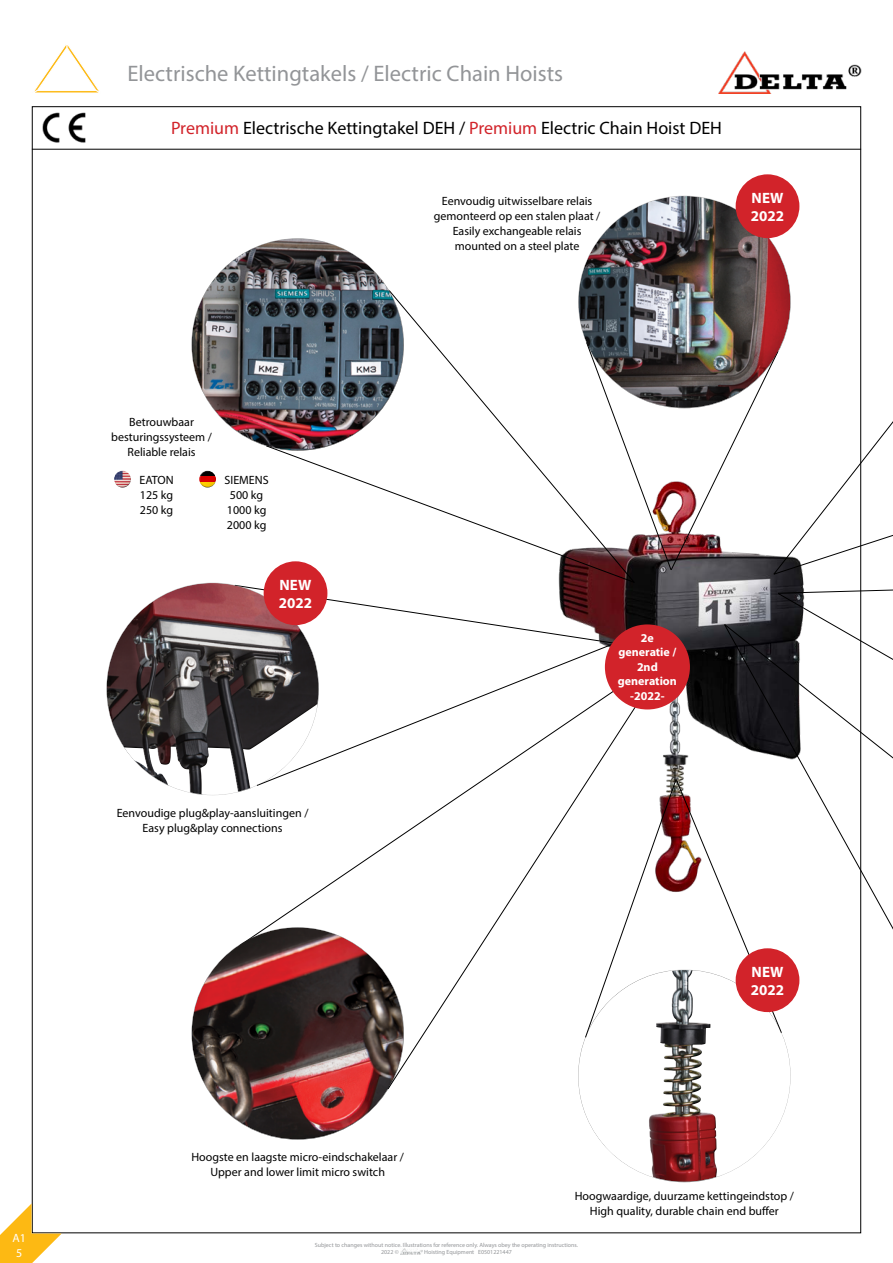
<style>
.page{position:relative;width:893px;height:1263px;background:#fff}
.page>*{position:absolute;margin:0;border:0;box-sizing:border-box;transform-origin:0 0}
.t1{font:22.5px "Myriad Pro";color:#939598}
.t2{font:18px "Myriad Pro";color:#000}
.t3{font:700 15px/18px "Myriad Pro";color:#fff}
.t4{font:12px/15px "Myriad Pro";color:#000;text-align:center}
.t5{font:700 12px/14.4px "Myriad Pro";color:#fff;text-align:center}
.t6{font:12px/14.4px "Myriad Pro";color:#fff;text-align:center}
.t7{font:6px/7.2px "Myriad Pro";color:#939598}
.s1{color:#d2232a}
</style>
<div class="page">
<img style="left:43px;top:106px;width:42px;height:43px">
<hr style="left:32px;top:149px;width:829px;height:1px;background:#000">
<svg style="left:34px;top:45px;width:65px;height:48px"></svg>
<img style="left:718px;top:51px;width:143px;height:42px">
<svg style="left:266px;top:451px;width:123px;height:131px"></svg>
<svg style="left:389px;top:308px;width:246px;height:274px"></svg>
<svg style="left:269px;top:582px;width:624px;height:456px"></svg>
<svg style="left:586px;top:298px;width:307px;height:277px"></svg>
<svg style="left:724px;top:951px;width:169px;height:120px"></svg>
<svg style="left:724px;top:624px;width:169px;height:327px"></svg>
<svg style="left:0;top:1203px;width:62px;height:60px"></svg>
<img style="left:401px;top:1248px;width:21px;height:6px">
<div style="left:577px;top:970px;width:215px;height:212px;background:#000;opacity:.75"></div>
<div style="left:106px;top:581px;width:214px;height:214px;background:#fff;opacity:.75"></div>
<div style="left:106px;top:618px;width:214px;height:177px;background:#000;opacity:.75"></div>
<div style="left:191px;top:926px;width:214px;height:149px;background:#fff;opacity:.75"></div>
<div style="left:191px;top:962px;width:214px;height:178px;background:#000;opacity:.75"></div>
<div style="left:264px;top:561px;width:63px;height:64px;background:#d2232a;border-radius:50%"></div>
<div style="left:736px;top:948px;width:63px;height:64px;background:#d2232a;border-radius:50%"></div>
<div style="left:577px;top:194px;width:215px;height:149px;background:#fff;opacity:.75"></div>
<div style="left:577px;top:231px;width:215px;height:177px;background:#000;opacity:.75"></div>
<div style="left:736px;top:174px;width:63px;height:64px;background:#d2232a;border-radius:50%"></div>
<div style="left:191px;top:237px;width:214px;height:149px;background:#fff;opacity:.75"></div>
<div style="left:191px;top:274px;width:214px;height:177px;background:#000;opacity:.75"></div>
<div style="left:198px;top:470px;width:19px;height:12px;background:#fff;opacity:.75"></div>
<div style="left:198px;top:473px;width:19px;height:15px;background:#000;opacity:.75"></div>
<div style="left:113px;top:470px;width:19px;height:12px;background:#fff;opacity:.75"></div>
<div style="left:113px;top:473px;width:19px;height:15px;background:#000;opacity:.75"></div>
<div style="left:605px;top:624px;width:85px;height:85px;background:#d2232a;border-radius:50%"></div>
<h1 class="t1" style="left:128px;top:59px;width:437px">Electrische Kettingtakels / Electric Chain Hoists</h1>
<h2 class="t2" style="left:171px;top:117px;width:552px"><span class="s1">Premium</span> Electrische Kettingtakel DEH / <span class="s1">Premium</span> Electric Chain Hoist DEH</h2>
<p class="t4" style="left:434px;top:193px;width:168px">Eenvoudig uitwisselbare relais gemonteerd op een stalen plaat /<br>Easily exchangeable relais mounted on a steel plate</p>
<p class="t3" style="left:751px;top:188px;width:35px">NEW<br>2022</p>
<p class="t4" style="left:111px;top:414px;width:102px">Betrouwbaar besturingssysteem /<br>Reliable relais</p>
<p class="t4" style="left:140px;top:472px;width:36px;text-align:justify">EATON 125 kg 250 kg</p>
<p class="t4" style="left:225px;top:472px;width:46px;text-align:left">SIEMENS<br>500 kg<br>1000 kg<br>2000 kg</p>
<p class="t3" style="left:279px;top:575px;width:35px">NEW<br>2022</p>
<p class="t4" style="left:117px;top:805px;width:193px">Eenvoudige plug&amp;play-aansluitingen /<br>Easy plug&amp;play connections</p>
<p class="t4" style="left:191px;top:1150px;width:214px">Hoogste en laagste micro-eindschakelaar /<br>Upper and lower limit micro switch</p>
<p class="t5" style="left:618px;top:630px;width:61px">2e generatie /<br>2nd generation -2022-</p>
<p class="t3" style="left:751px;top:962px;width:35px">NEW<br>2022</p>
<p class="t4" style="left:575px;top:1188px;width:221px">Hoogwaardige, duurzame kettingeindstop /<br>High quality, durable chain end buffer</p>
<p class="t6" style="left:12px;top:1231px;width:15px">A1<br>5</p>
<p class="t7" style="left:381px;top:1241px;width:199px;text-indent:-66px">Subject to changes without notice. Illustrations for reference only. Always obey the operating instructions.<br>2022 ©</p>
<p class="t7" style="left:424px;top:1248px;width:89px">Hoisting Equipment E0501221447</p>
</div>
